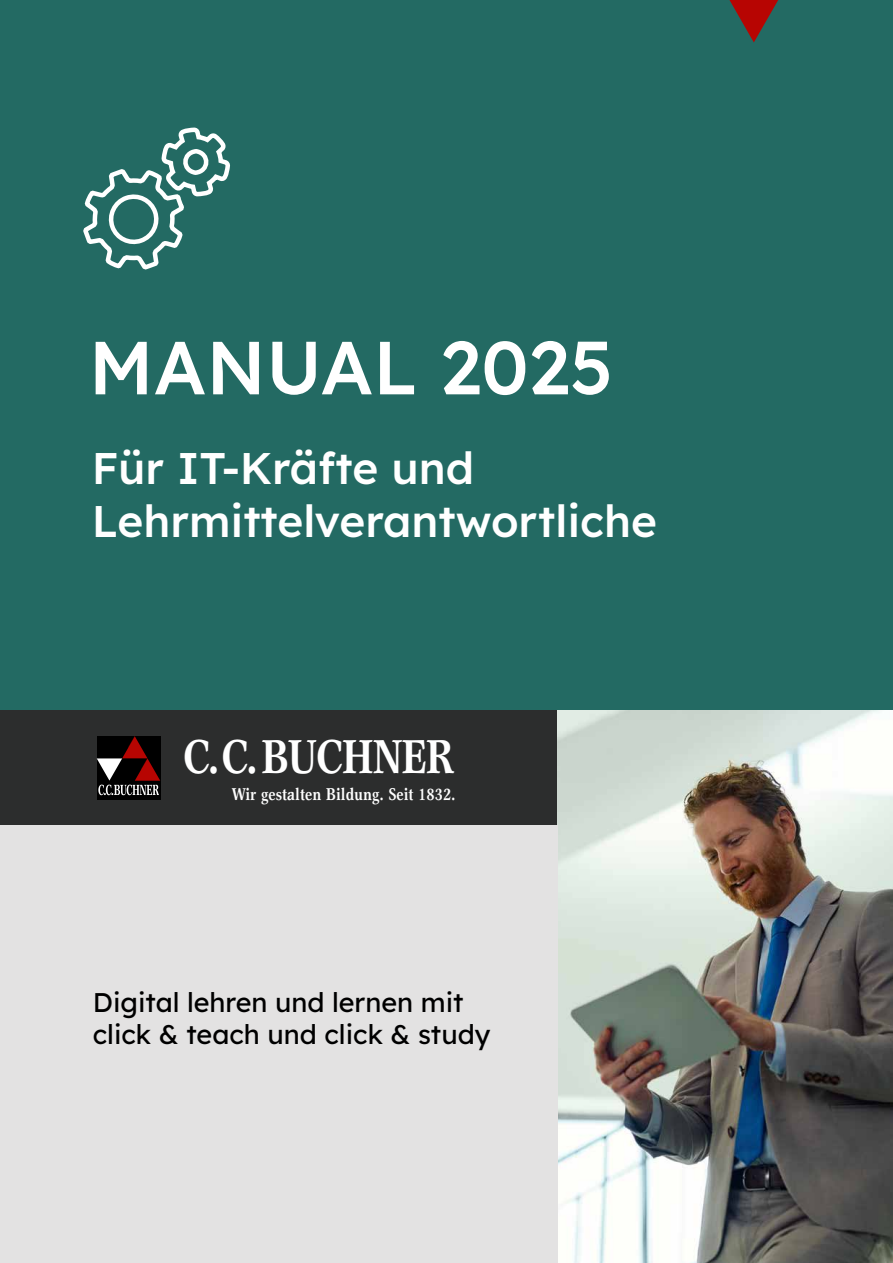
<style>
.page{position:relative;width:893px;height:1263px;background:#fff}
.page>*{position:absolute;margin:0;border:0;box-sizing:border-box;transform-origin:0 0}
.t1{font:500 75px "Lexend";color:#fff}
.t2{font:700 condensed 47.85px "Garth Graphic Std";letter-spacing:-.045em;color:#fff}
.t3{font:500 44.25px/53.1px "Lexend";color:#fff}
.t4{font:27px/32.4px "Lexend";color:#000}
.t5{font:700 condensed 17.25px "Garth Graphic Std";color:#fff}
</style>
<div class="page">
<div style="left:0;top:0;width:893px;height:710px;background:#236a63"></div>
<div style="left:0;top:710px;width:557px;height:116px;background:#2c2d2d"></div>
<img style="left:557px;top:710px;width:336px;height:553px">
<div style="left:0;top:826px;width:557px;height:437px;background:#e3e2e2"></div>
<div style="left:97px;top:736px;width:63px;height:64px;background:#000"></div>
<svg style="left:97px;top:736px;width:63px;height:59px"></svg>
<svg style="left:83px;top:127px;width:147px;height:143px"></svg>
<svg style="left:729px;top:0;width:49px;height:42px"></svg>
<h1 class="t1" style="left:89px;top:311px;width:526px">MANUAL 2025</h1>
<h3 class="t3" style="left:92px;top:438px;width:567px">Für IT-Kräfte und<br>Lehrmittelverantwortliche</h3>
<h2 class="t2" style="left:183px;top:727px;width:273px">C.C.BUCHNER</h2>
<p class="t5" style="left:232px;top:783px;width:225px">Wir gestalten Bildung. Seit 1832.</p>
<p class="t4" style="left:93px;top:984px;width:399px">Digital lehren und lernen mit click &amp; teach und click &amp; study</p>
</div>
